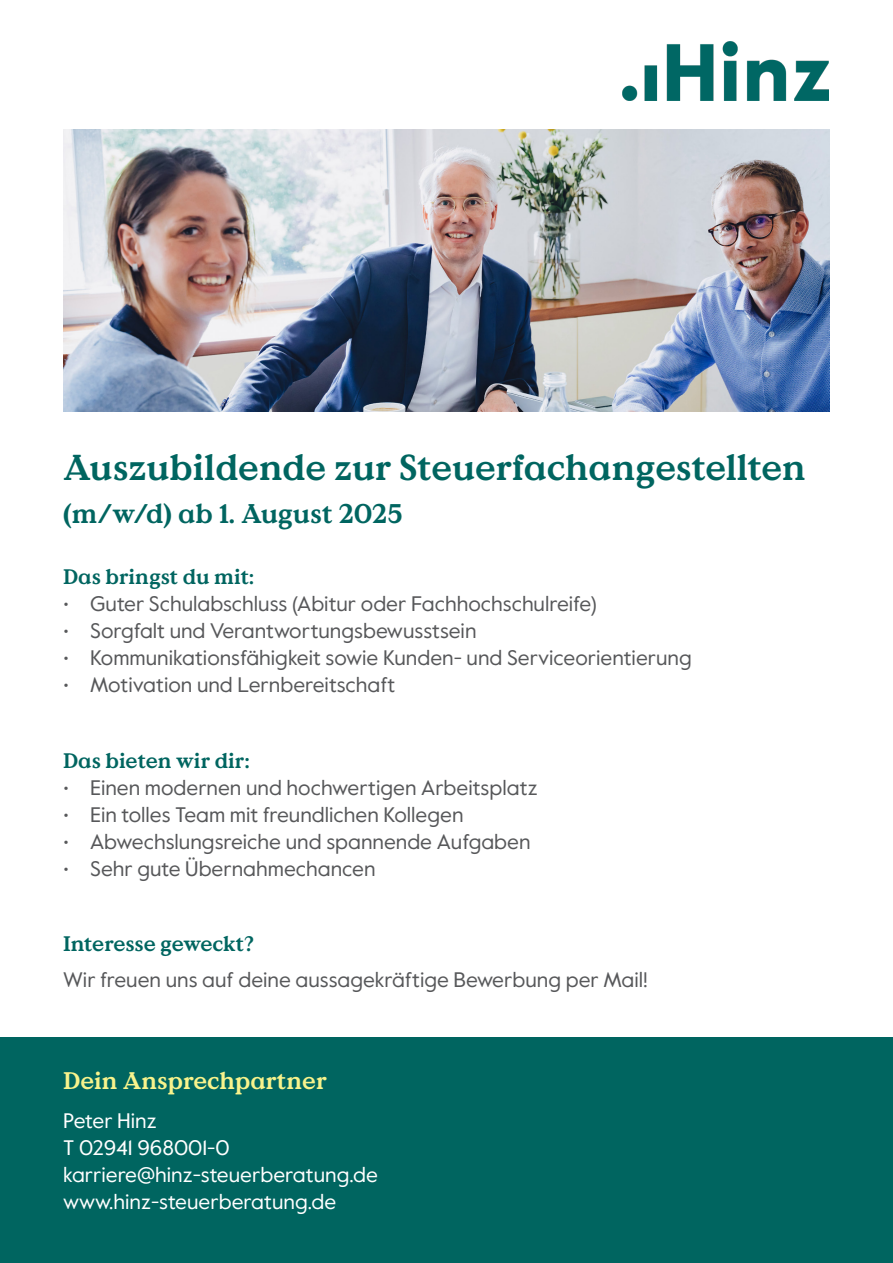
<style>
.page{position:relative;width:893px;height:1263px;background:#fff}
.page>*{position:absolute;margin:0;border:0;box-sizing:border-box;transform-origin:0 0}
.t1{font:700 36px "Value Serif Pro";color:#006560}
.t2{font:700 27px "Value Serif Pro";color:#006560}
.t3{font:700 24px "Value Serif Pro";color:#f8f38c}
.t4{font:21px "Value Sans Pro";color:#57585a}
.t5{font:21px "Value Sans Pro";color:#fff}
.t6{font:700 21px "Value Serif Pro";color:#006560}
</style>
<div class="page">
<div style="left:0;top:1037px;width:893px;height:226px;background:#006560"></div>
<img style="left:63px;top:130px;width:767px;height:281px">
<img style="left:622px;top:41px;width:207px;height:59px">
<p class="t1" style="left:63px;top:446px;width:744px">Auszubildende zur Steuerfachangestellten</p>
<p class="t2" style="left:63px;top:498px;width:341px">(m/w/d) ab 1. August 2025</p>
<p class="t6" style="left:63px;top:564px;width:192px">Das bringst du mit:</p>
<p class="t4" style="left:63px;top:591px;width:535px">• Guter Schulabschluss (Abitur oder Fachhochschulreife)</p>
<p class="t4" style="left:63px;top:618px;width:415px">• Sorgfalt und Verantwortungsbewusstsein</p>
<p class="t4" style="left:63px;top:645px;width:630px">• Kommunikationsfähigkeit sowie Kunden- und Serviceorientierung</p>
<p class="t4" style="left:63px;top:672px;width:334px">• Motivation und Lernbereitschaft</p>
<p class="t6" style="left:63px;top:747px;width:188px">Das bieten wir dir:</p>
<p class="t4" style="left:63px;top:774px;width:476px">• Einen modernen und hochwertigen Arbeitsplatz</p>
<p class="t4" style="left:63px;top:801px;width:402px">• Ein tolles Team mit freundlichen Kollegen</p>
<p class="t4" style="left:63px;top:828px;width:469px">• Abwechslungsreiche und spannende Aufgaben</p>
<p class="t4" style="left:63px;top:855px;width:314px">• Sehr gute Übernahmechancen</p>
<p class="t6" style="left:63px;top:931px;width:193px">Interesse geweckt?</p>
<p class="t4" style="left:63px;top:967px;width:586px">Wir freuen uns auf deine aussagekräftige Bewerbung per Mail!</p>
<p class="t3" style="left:63px;top:1066px;width:265px">Dein Ansprechpartner</p>
<p class="t5" style="left:63px;top:1108px;width:95px">Peter Hinz</p>
<p class="t5" style="left:63px;top:1135px;width:168px">T 02941 968001-0</p>
<p class="t5" style="left:63px;top:1162px;width:316px">karriere@hinz-steuerberatung.de</p>
<p class="t5" style="left:63px;top:1189px;width:275px">www.hinz-steuerberatung.de</p>
</div>
